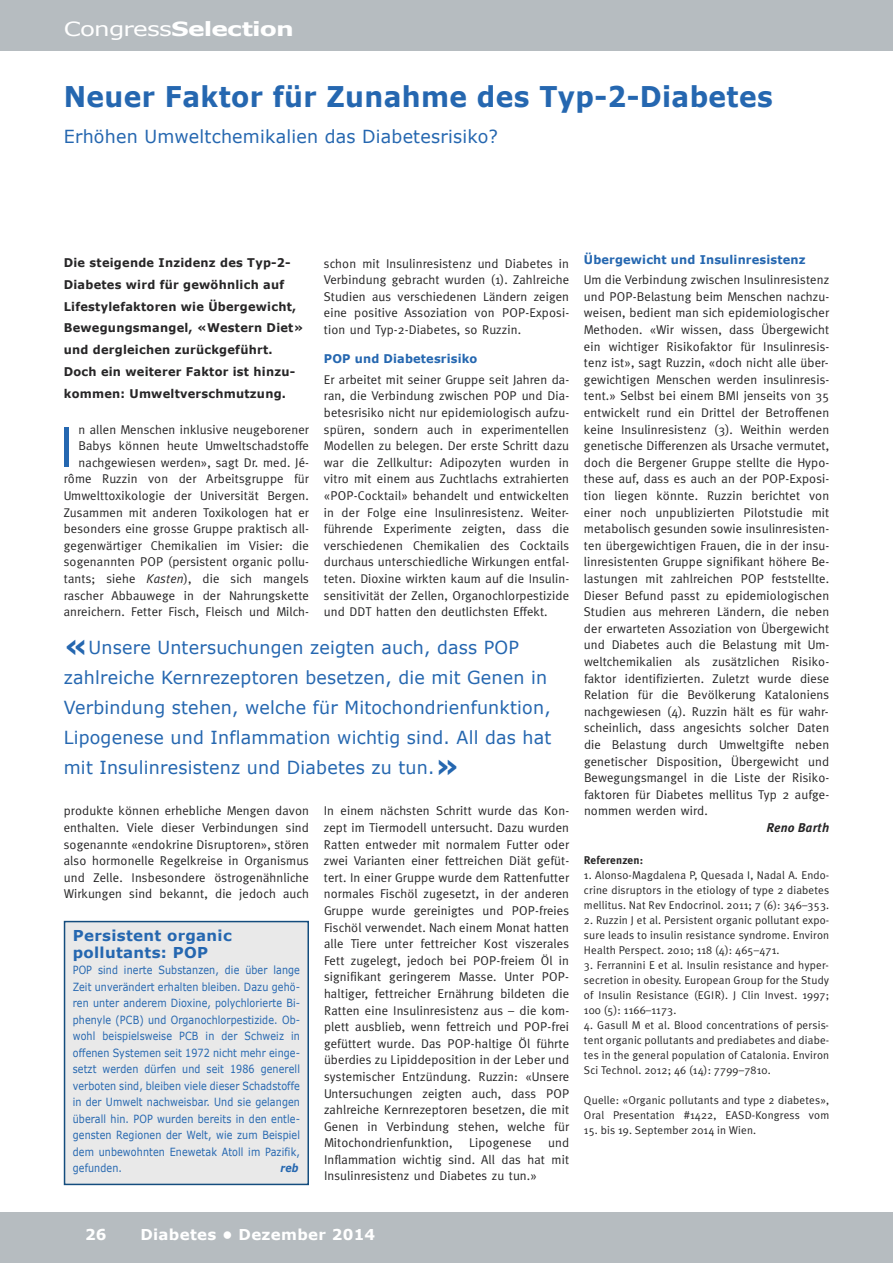
<style>
.page{position:relative;width:893px;height:1263px;background:#fff}
.page>*{position:absolute;margin:0;border:0;box-sizing:border-box;transform-origin:0 0}
.t1{font:57px "Meta Plus Normal";color:#2567b0}
.t2{font:700 28.5px "Verdana";letter-spacing:.015em;color:#2567b0;scale:.93 1}
.t3{font:700 19.5px "Verdana";letter-spacing:-.035em;color:#fff;scale:1.28 1}
.t4{font:18px/30px "Verdana";letter-spacing:.015em;color:#2567b0}
.t5{font:700 15px/16.5px "Verdana";letter-spacing:.02em;color:#2567b0}
.t6{font:700 15px "Verdana";letter-spacing:.02em;color:#fff}
.t7{font:12.75px/16.6px "Meta Plus";letter-spacing:.01em;color:#272627;text-align:justify}
.t8{font:italic 700 12.75px "Meta Plus";letter-spacing:.015em;color:#272627}
.t9{font:700 12px/21.8px "Verdana";letter-spacing:.02em;color:#272627;scale:.95 1}
.t10{font:700 12px "Verdana";letter-spacing:.015em;color:#2567b0;scale:.95 1}
.t11{font:11.25px/15px "Meta Plus Normal";letter-spacing:.015em;color:#272627;text-align:justify}
.t12{font:11.25px/16.5px "Verdana";letter-spacing:.015em;color:#2567b0;text-align:justify;scale:.85 1}
.t13{font:700 11.25px "Meta Plus";letter-spacing:.015em;color:#272627}
.t14{font:italic 700 11.25px "Verdana";color:#2567b0;scale:.85 1}
.s1{font-weight:400}
.s2{font-family:"Meta Plus Normal";font-style:italic}
.s3{font-weight:700;font-size:30px}
</style>
<div class="page">
<div style="left:0;top:0;width:893px;height:51px;background:#b6bcc0"></div>
<div style="left:0;top:1212px;width:893px;height:51px;background:#b6bcc0"></div>
<div style="left:65px;top:922px;width:242px;height:262px;background:#e9e9e9"></div>
<div style="left:64px;top:921px;width:245px;height:264px;border:2px solid #144d7e"></div>
<h3 class="t3" style="left:64px;top:17px;width:181px"><span class="s1">Congress</span>Selection</h3>
<h2 class="t2" style="left:64px;top:78px;width:764px">Neuer Faktor für Zunahme des Typ-2-Diabetes</h2>
<h3 class="t4" style="left:64px;top:121px;width:436px">Erhöhen Umweltchemikalien das Diabetesrisiko?</h3>
<p class="t9" style="left:64px;top:251px;width:254px">Die steigende Inzidenz des Typ-2- Diabetes wird für gewöhnlich auf Lifestylefaktoren wie Übergewicht, Bewegungsmangel, «Western Diet» und dergleichen zurückgeführt.<br>Doch ein weiterer Faktor ist hinzu&shy;kommen: Umweltverschmutzung.</p>
<h1 class="t1" style="left:59px;top:413px;width:17px">I</h1>
<p class="t7" style="left:64px;top:421px;width:247px;text-align:right">n allen Menschen inklusive neugeborener Babys können heute Umweltschadstoffe nachgewiesen werden», sagt Dr. med. Jé&shy;rôme Ruzzin von der Arbeitsgruppe für Umwelttoxikologie der Universität Bergen.<br>Zusammen mit anderen Toxikologen hat er besonders eine grosse Gruppe praktisch all&shy;gegenwärtiger Chemikalien im Visier: die sogenannten POP (persistent organic pollu&shy;tants; siehe <span class="s2">Kasten</span>), die sich mangels rascher Abbauwege in der Nahrungskette anreichern. Fetter Fisch, Fleisch und Milch-</p>
<p class="t7" style="left:324px;top:255px;width:247px">schon mit Insulinresistenz und Diabetes in Verbindung gebracht wurden (1). Zahlreiche Studien aus verschiedenen Ländern zeigen eine positive Assoziation von POP-Exposi&shy;tion und Typ-2-Diabetes, so Ruzzin.</p>
<p class="t10" style="left:324px;top:351px;width:163px">POP und Diabetesrisiko</p>
<p class="t7" style="left:324px;top:371px;width:247px">Er arbeitet mit seiner Gruppe seit Jahren da&shy;ran, die Verbindung zwischen POP und Dia&shy;betesrisiko nicht nur epidemiologisch aufzu&shy;spüren, sondern auch in experimentellen Modellen zu belegen. Der erste Schritt dazu war die Zellkultur: Adipozyten wurden in vitro mit einem aus Zuchtlachs extrahierten «POP-Cocktail» behandelt und entwickelten in der Folge eine Insulinresistenz. Weiter&shy;führende Experimente zeigten, dass die verschiedenen Chemikalien des Cocktails durchaus unterschiedliche Wirkungen entfal&shy;teten. Dioxine wirkten kaum auf die Insulin&shy;sensitivität der Zellen, Organochlorpestizide und DDT hatten den deutlichsten Effekt.</p>
<p class="t4" style="left:64px;top:632px;width:489px"><span class="s3">«</span>Unsere Untersuchungen zeigten auch, dass POP zahlreiche Kernrezeptoren besetzen, die mit Genen in Verbindung stehen, welche für Mitochondrienfunktion, Lipogenese und Inflammation wichtig sind. All das hat mit Insulinresistenz und Diabetes zu tun.<span class="s3">»</span></p>
<p class="t7" style="left:64px;top:803px;width:247px">produkte können erhebliche Mengen davon enthalten. Viele dieser Verbindungen sind sogenannte «endokrine Disruptoren», stören also hormonelle Regelkreise in Organismus und Zelle. Insbesondere östrogenähnliche Wirkungen sind bekannt, die jedoch auch</p>
<p class="t5" style="left:73px;top:927px;width:161px">Persistent organic pollutants: POP</p>
<p class="t12" style="left:73px;top:961px;width:269px">POP sind inerte Substanzen, die über lange Zeit unverändert erhalten bleiben. Dazu gehö&shy;ren unter anderem Dioxine, polychlorierte Bi&shy;phenyle (PCB) und Organochlorpestizide. Ob&shy;wohl beispielsweise PCB in der Schweiz in offenen Systemen seit 1972 nicht mehr einge&shy;setzt werden dürfen und seit 1986 generell verboten sind, bleiben viele dieser Schadstoffe in der Umwelt nachweisbar. Und sie gelangen überall hin. POP wurden bereits in den entle&shy;gensten Regionen der Welt, wie zum Beispiel dem unbewohnten Enewetak Atoll im Pazifik, gefunden.</p>
<p class="t14" style="left:280px;top:1161px;width:23px">reb</p>
<p class="t7" style="left:324px;top:803px;width:247px">In einem nächsten Schritt wurde das Kon&shy;zept im Tiermodell untersucht. Dazu wurden Ratten entweder mit normalem Futter oder zwei Varianten einer fettreichen Diät gefüt&shy;tert. In einer Gruppe wurde dem Rattenfutter normales Fischöl zugesetzt, in der anderen Gruppe wurde gereinigtes und POP-freies Fischöl verwendet. Nach einem Monat hatten alle Tiere unter fettreicher Kost viszerales Fett zugelegt, jedoch bei POP-freiem Öl in signifikant geringerem Masse. Unter POP&shy;haltiger, fettreicher Ernährung bildeten die Ratten eine Insulinresistenz aus – die kom&shy;plett ausblieb, wenn fettreich und POP-frei gefüttert wurde. Das POP-haltige Öl führte überdies zu Lipiddeposition in der Leber und systemischer Entzündung. Ruzzin: «Unsere Untersuchungen zeigten auch, dass POP zahlreiche Kernrezeptoren besetzen, die mit Genen in Verbindung stehen, welche für Mitochondrienfunktion,</p>
<p class="t7" style="left:324px;top:1134px;width:247px;text-indent:224px">und Inflammation wichtig sind. All das hat mit Insulinresistenz und Diabetes zu tun.»</p>
<p class="t7" style="left:469px;top:1134px;width:64px">Lipogenese</p>
<p class="t10" style="left:584px;top:252px;width:235px">Übergewicht und Insulinresistenz</p>
<p class="t7" style="left:584px;top:271px;width:247px">Um die Verbindung zwischen Insulinresistenz und POP-Belastung beim Menschen nachzu&shy;weisen, bedient man sich epidemiologischer Methoden. «Wir wissen, dass Übergewicht ein wichtiger Risikofaktor für Insulinresis&shy;tenz ist», sagt Ruzzin, «doch nicht alle über&shy;gewichtigen Menschen werden insulinresis&shy;tent.» Selbst bei einem BMI jenseits von 35 entwickelt rund ein Drittel der Betroffenen keine Insulinresistenz (3). Weithin werden genetische Differenzen als Ursache vermutet, doch die Bergener Gruppe stellte die Hypo&shy;these auf, dass es auch an der POP-Exposi&shy;tion liegen könnte. Ruzzin berichtet von einer noch unpublizierten Pilotstudie mit metabolisch gesunden sowie insulinresisten&shy;ten übergewichtigen Frauen, die in der insu&shy;linresistenten Gruppe signifikant höhere Be&shy;lastungen mit zahlreichen POP feststellte.<br>Dieser Befund passt zu epidemiologischen Studien aus mehreren Ländern, die neben der erwarteten Assoziation von Übergewicht und Diabetes auch die Belastung mit Um&shy;weltchemikalien als zusätzlichen Risiko&shy;faktor identifizierten. Zuletzt wurde diese Relation für die Bevölkerung Kataloniens nachgewiesen (4). Ruzzin hält es für wahr&shy;scheinlich, dass angesichts solcher Daten die Belastung durch Umweltgifte neben genetischer Disposition, Übergewicht und Bewegungsmangel in die Liste der Risiko&shy;faktoren für Diabetes mellitus Typ 2 aufge&shy;nommen werden wird.</p>
<p class="t8" style="left:766px;top:820px;width:64px">Reno Barth</p>
<p class="t13" style="left:584px;top:853px;width:61px">Referenzen:</p>
<p class="t11" style="left:584px;top:867px;width:247px">1. Alonso-Magdalena P, Quesada I, Nadal A. Endo&shy;crine disruptors in the etiology of type 2 diabetes mellitus. Nat Rev Endocrinol. 2011; 7 (6): 346–353.</p>
<p class="t11" style="left:584px;top:912px;width:247px">2. Ruzzin J et al. Persistent organic pollutant expo&shy;sure leads to insulin resistance syndrome. Environ Health Perspect. 2010; 118 (4): 465–471.</p>
<p class="t11" style="left:584px;top:957px;width:247px">3. Ferrannini E et al. Insulin resistance and hyper&shy;secretion in obesity. European Group for the Study of Insulin Resistance (EGIR). J Clin Invest. 1997; 100 (5): 1166–1173.</p>
<p class="t11" style="left:584px;top:1017px;width:247px">4. Gasull M et al. Blood concentrations of persis&shy;tent organic pollutants and prediabetes and diabe&shy;tes in the general population of Catalonia. Environ Sci Technol. 2012; 46 (14): 7799–7810.</p>
<p class="t11" style="left:584px;top:1092px;width:247px">Quelle: «Organic pollutants and type 2 diabetes»,<br>Oral Presentation #1422, EASD-Kongress vom</p>
<p class="t11" style="left:584px;top:1122px;width:174px">15. bis 19. September 2014 in Wien.</p>
<p class="t6" style="left:85px;top:1225px;width:23px">26</p>
<p class="t6" style="left:140px;top:1225px;width:236px">Diabetes • Dezember 2014</p>
</div>
